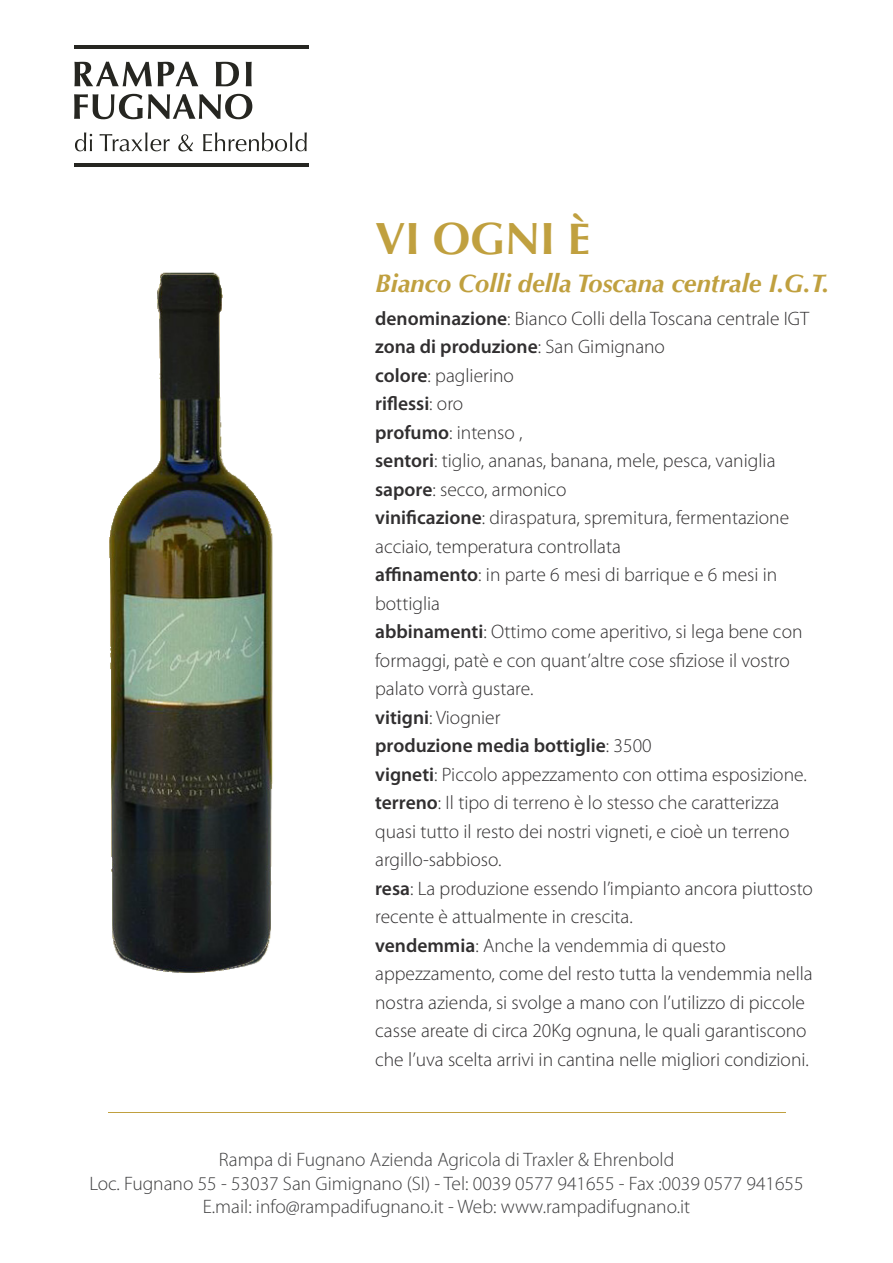
<style>
.page{position:relative;width:893px;height:1263px;background:#fff}
.page>*{position:absolute;margin:0;border:0;box-sizing:border-box;transform-origin:0 0}
.t1{font:700 45px "Optima";color:#c0a03f}
.t2{font:italic 700 25.5px "Optima";color:#c0a03f}
.t3{font:300 19.5px/28.5px "Myriad Pro";color:#312f30}
.t4{font:300 19.5px "Myriad Pro";color:#3e3e3f}
.s1{font-weight:600}
</style>
<div class="page">
<svg style="left:74px;top:62px;width:78px;height:24px"></svg>
<svg style="left:158px;top:62px;width:40px;height:24px"></svg>
<svg style="left:216px;top:62px;width:23px;height:24px"></svg>
<svg style="left:246px;top:62px;width:6px;height:24px"></svg>
<svg style="left:74px;top:94px;width:178px;height:25px"></svg>
<svg style="left:75px;top:132px;width:17px;height:19px"></svg>
<svg style="left:100px;top:132px;width:70px;height:19px"></svg>
<svg style="left:178px;top:134px;width:15px;height:17px"></svg>
<svg style="left:203px;top:132px;width:104px;height:19px"></svg>
<hr style="left:74px;top:45px;width:234px;height:3px;background:#262621">
<hr style="left:74px;top:163px;width:234px;height:3px;background:#262621">
<img style="left:109px;top:272px;width:164px;height:701px">
<hr style="left:108px;top:1112px;width:677px;height:1px;background:#c0a03f">
<p class="t1" style="left:375px;top:213px;width:217px">VI OGNI È</p>
<p class="t2" style="left:375px;top:268px;width:455px">Bianco Colli della Toscana centrale I.G.T.</p>
<p class="t3" style="left:375px;top:304px;width:439px"><span class="s1">denominazione</span>: Bianco Colli della Toscana centrale IGT <span class="s1">zona di produzione</span>: San Gimignano<br><span class="s1">colore</span>: paglierino<br><span class="s1">riflessi</span>: oro<br><span class="s1">profumo</span>: intenso ,<br><span class="s1">sentori</span>: tiglio, ananas, banana, mele, pesca, vaniglia <span class="s1">sapore</span>: secco, armonico<br><span class="s1">vinificazione</span>: diraspatura, spremitura, fermentazione acciaio, temperatura controllata<br><span class="s1">affinamento</span>: in parte 6 mesi di barrique e 6 mesi in bottiglia<br><span class="s1">abbinamenti</span>: Ottimo come aperitivo, si lega bene con formaggi, patè e con quant’altre cose sfiziose il vostro palato vorrà gustare.<br><span class="s1">vitigni</span>: Viognier<br><span class="s1">produzione media bottiglie</span>: 3500<br><span class="s1">vigneti</span>: Piccolo appezzamento con ottima esposizione. <span class="s1">terreno</span>: Il tipo di terreno è lo stesso che caratterizza quasi tutto il resto dei nostri vigneti, e cioè un terreno argillo-sabbioso.<br><span class="s1">resa</span>: La produzione essendo l’impianto ancora piuttosto recente è attualmente in crescita.<br><span class="s1">vendemmia</span>: Anche la vendemmia di questo appezzamento, come del resto tutta la vendemmia nella nostra azienda, si svolge a mano con l’utilizzo di piccole casse areate di circa 20Kg ognuna, le quali garantiscono che l’uva scelta arrivi in cantina nelle migliori condizioni.</p>
<p class="t4" style="left:219px;top:1148px;width:457px">Rampa di Fugnano Azienda Agricola di Traxler &amp; Ehrenbold</p>
<p class="t4" style="left:89px;top:1171px;width:716px">Loc. Fugnano 55 - 53037 San Gimignano (SI) - Tel: 0039 0577 941655 - Fax :0039 0577 941655</p>
<p class="t4" style="left:203px;top:1195px;width:489px">E.mail: info@rampadifugnano.it - Web: www.rampadifugnano.it</p>
</div>
